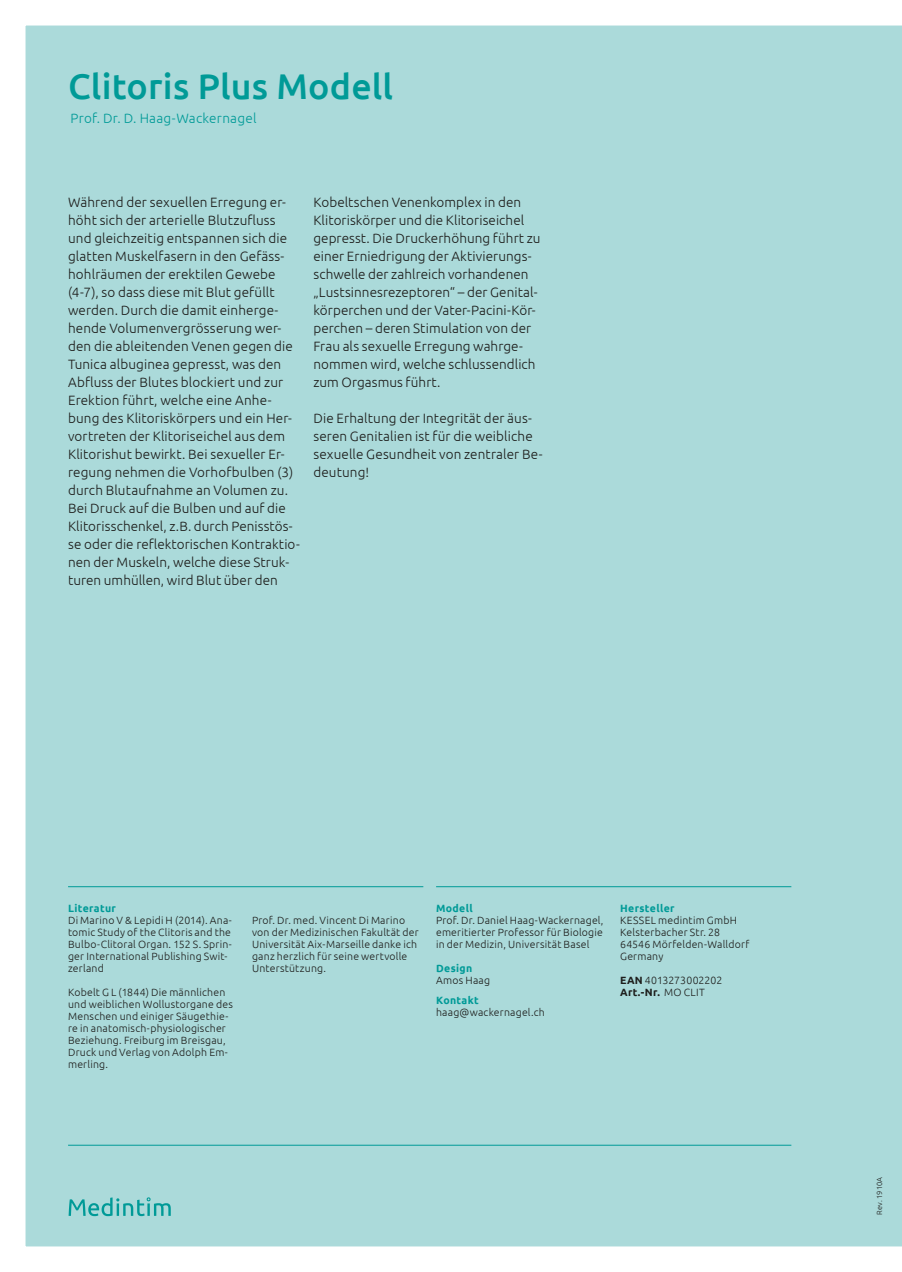
<style>
.page{position:relative;width:902px;height:1272px;background:#fff}
.page>*{position:absolute;margin:0;border:0;box-sizing:border-box;transform-origin:0 0}
.t1{font:500 35.7px "Ubuntu";letter-spacing:.005em;color:#009a97}
.t2{font:300 13.5px/18px "Ubuntu";letter-spacing:.01em;color:#1d1d1b}
.t3{font:300 13.5px "Ubuntu";letter-spacing:.02em;color:#009a97}
.t4{font:300 10.5px/12px "Ubuntu";letter-spacing:.02em;color:#1d1d1b}
.t5{font:700 10.5px "Ubuntu";letter-spacing:.035em;color:#009a97}
.t6{font:300 10.5px/12px "Ubuntu";color:#1d1d1b}
.t7{font:300 7.5px "Ubuntu";letter-spacing:.01em;color:#1d1d1b}
.s1{font-weight:700}
</style>
<div class="page">
<div style="left:25px;top:25px;width:876px;height:1222px;background:#abdada"></div>
<svg style="left:69px;top:1197px;width:102px;height:19px;background:#76c6c5"></svg>
<hr style="left:68px;top:886px;width:355px;height:1px;background:#009a97">
<hr style="left:436px;top:886px;width:355px;height:1px;background:#009a97">
<hr style="left:68px;top:1144px;width:723px;height:1px;background:#009a97">
<h1 class="t1" style="left:68px;top:63px;width:326px">Clitoris Plus Modell</h1>
<p class="t3" style="left:70px;top:110px;width:187px">Prof. Dr. D. Haag-Wackernagel</p>
<p class="t2" style="left:68px;top:193px;width:233px">Während der sexuellen Erregung er&shy;höht sich der arterielle Blutzufluss und gleichzeitig entspannen sich die glatten Muskelfasern in den Gefäss&shy;hohlräumen der erektilen Gewebe (4-7), so dass diese mit Blut gefüllt werden. Durch die damit einherge&shy;hende Volumenvergrösserung wer&shy;den die ableitenden Venen gegen die Tunica albuginea gepresst, was den Abfluss der Blutes blockiert und zur Erektion führt, welche eine Anhe&shy;bung des Klitoriskörpers und ein Her&shy;vortreten der Klitoriseichel aus dem Klitorishut bewirkt. Bei sexueller Er&shy;regung nehmen die Vorhofbulben (3) durch Blutaufnahme an Volumen zu.<br>Bei Druck auf die Bulben und auf die Klitorisschenkel, z.B. durch Penisstös&shy;se oder die reflektorischen Kontraktio&shy;nen der Muskeln, welche diese Struk&shy;turen umhüllen, wird Blut über den</p>
<p class="t2" style="left:313px;top:192px;width:229px">Kobeltschen Venenkomplex in den Klitoriskörper und die Klitoriseichel gepresst. Die Druckerhöhung führt zu einer Erniedrigung der Aktivierungs&shy;schwelle der zahlreich vorhandenen „Lustsinnesrezeptoren“ – der Genital&shy;körperchen und der Vater-Pacini-Kör&shy;perchen – deren Stimulation von der Frau als sexuelle Erregung wahrge&shy;nommen wird, welche schlussendlich zum Orgasmus führt.</p>
<p class="t2" style="left:313px;top:408px;width:231px">Die Erhaltung der Integrität der äus&shy;seren Genitalien ist für die weibliche sexuelle Gesundheit von zentraler Be&shy;deutung!</p>
<p class="t5" style="left:68px;top:902px;width:49px">Literatur</p>
<p class="t4" style="left:68px;top:914px;width:165px">Di Marino V &amp; Lepidi H (2014). Ana&shy;tomic Study of the Clitoris and the<br>Bulbo-Clitoral Organ. 152 S. Sprin&shy;ger International Publishing Swit&shy;zerland</p>
<p class="t4" style="left:68px;top:986px;width:166px">Kobelt G L (1844) Die männlichen und weiblichen Wollustorgane des<br>Menschen und einiger Säugethie&shy;re in anatomisch-physiologischer<br>Beziehung. Freiburg im Breisgau,<br>Druck und Verlag von Adolph Em&shy;merling.</p>
<p class="t4" style="left:252px;top:914px;width:168px">Prof. Dr. med. Vincent Di Marino von der Medizinischen Fakultät der<br>Universität Aix-Marseille danke ich ganz herzlich für seine wertvolle<br>Unterstützung.</p>
<p class="t5" style="left:436px;top:902px;width:38px">Modell</p>
<p class="t4" style="left:436px;top:914px;width:169px;text-align:justify">Prof. Dr. Daniel Haag-Wackernagel, emeritierter Professor für Biologie in der Medizin, Universität Basel</p>
<p class="t5" style="left:436px;top:962px;width:38px">Design</p>
<p class="t4" style="left:436px;top:974px;width:55px">Amos Haag</p>
<p class="t5" style="left:436px;top:993px;width:44px">Kontakt</p>
<p class="t4" style="left:436px;top:1005px;width:110px">haag@wackernagel.ch</p>
<p class="t5" style="left:620px;top:902px;width:56px">Hersteller</p>
<p class="t4" style="left:620px;top:914px;width:131px">KESSEL medintim GmbH<br>Kelsterbacher Str. 28<br>64546 Mörfelden-Walldorf<br>Germany</p>
<p class="t6" style="left:620px;top:974px;width:104px"><span class="s1">EAN</span> 4013273002202<br><span class="s1">Art.-Nr.</span> MO CLIT</p>
<p class="t7" style="left:875px;top:1214px;width:39px;rotate:-90deg">Rev. 1910A</p>
</div>
